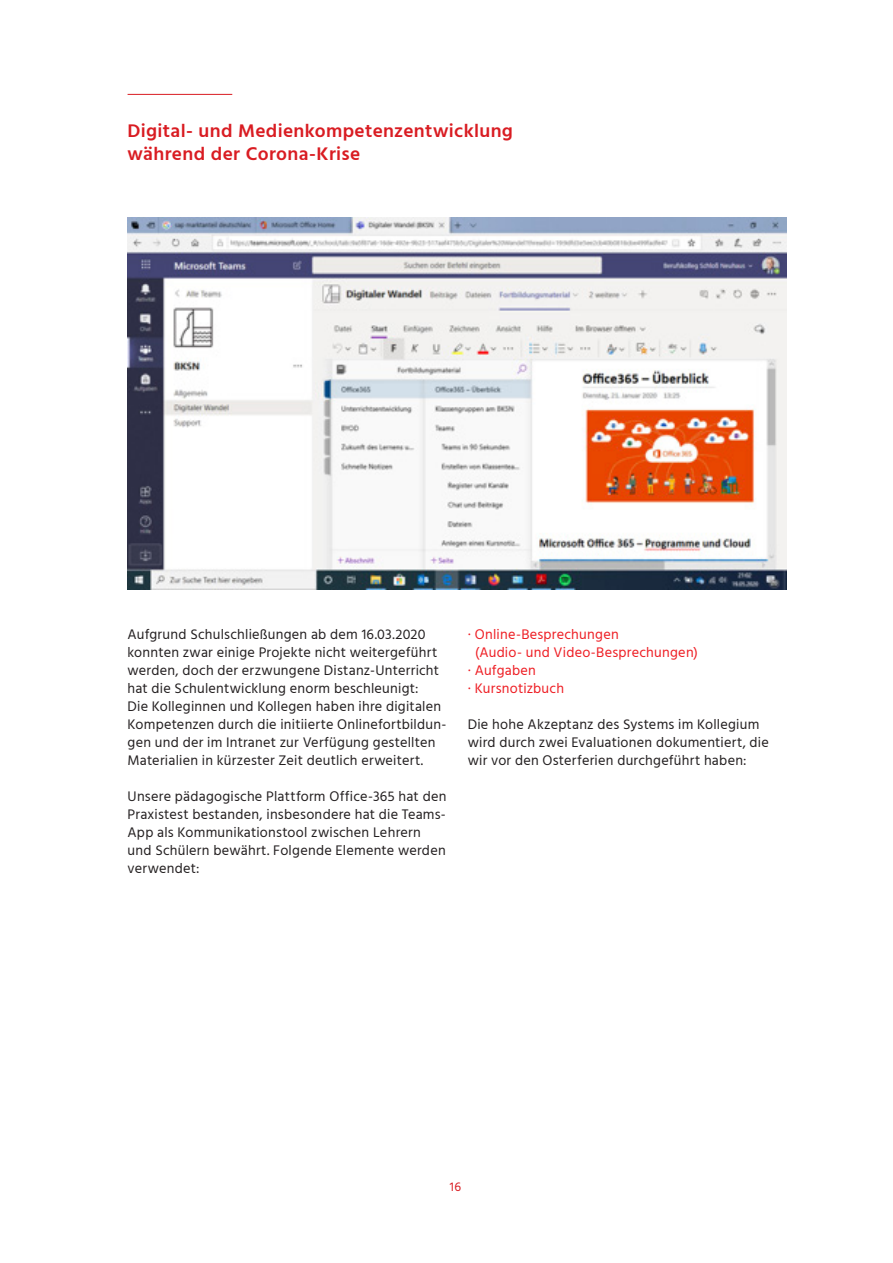
<style>
.page{position:relative;width:893px;height:1263px;background:#fff}
.page>*{position:absolute;margin:0;border:0;box-sizing:border-box;transform-origin:0 0}
.t1{font:600 18.75px "Hind";letter-spacing:.02em;color:#d91c22}
.t2{font:14.25px/18px "Hind";letter-spacing:.015em;color:#231f20}
.t3{font:14.25px "Hind";letter-spacing:.015em;color:#ee1d23}
.t4{font:12.75px "Hind";color:#d91c22}
</style>
<div class="page">
<hr style="left:128px;top:94px;width:104px;height:1px;background:#d91c22">
<img style="left:128px;top:218px;width:659px;height:371px">
<p class="t1" style="left:128px;top:118px;width:387px">Digital- und Medienkompetenzentwicklung</p>
<p class="t1" style="left:128px;top:140px;width:234px">während der Corona-Krise</p>
<p class="t2" style="left:128px;top:626px;width:320px">Aufgrund Schulschließungen ab dem 16.03.2020 konnten zwar einige Projekte nicht weitergeführt werden, doch der erzwungene Distanz-Unterricht hat die Schulentwicklung enorm beschleunigt:<br>Die Kolleginnen und Kollegen haben ihre digitalen Kompetenzen durch die initiierte Onlinefortbildun&shy;gen und der im Intranet zur Verfügung gestellten Materialien in kürzester Zeit deutlich erweitert.</p>
<p class="t2" style="left:128px;top:788px;width:320px">Unsere pädagogische Plattform Office-365 hat den Praxistest bestanden, insbesondere hat die Teams-App als Kommunikationstool zwischen Lehrern und Schülern bewährt. Folgende Elemente werden verwendet:</p>
<p class="t3" style="left:468px;top:625px;width:152px">· Online-Besprechungen</p>
<p class="t3" style="left:475px;top:643px;width:224px">(Audio- und Video-Besprechungen)</p>
<p class="t3" style="left:468px;top:661px;width:70px">· Aufgaben</p>
<p class="t3" style="left:468px;top:679px;width:98px">· Kursnotizbuch</p>
<p class="t2" style="left:468px;top:716px;width:303px">Die hohe Akzeptanz des Systems im Kollegium wird durch zwei Evaluationen dokumentiert, die wir vor den Osterferien durchgeführt haben:</p>
<p class="t4" style="left:450px;top:1178px;width:13px">16</p>
</div>
